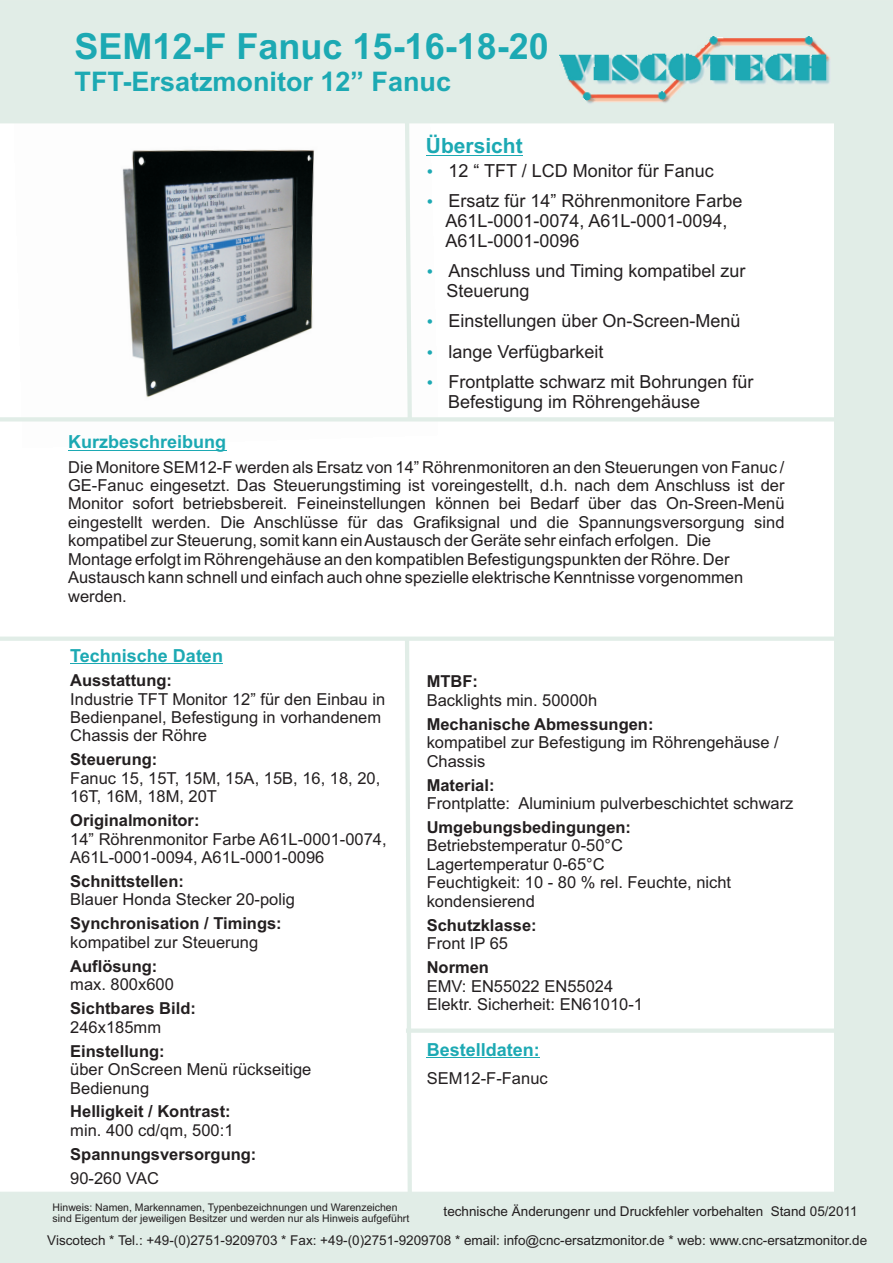
<style>
.page{position:relative;width:893px;height:1263px;background:#fff}
.page>*{position:absolute;margin:0;border:0;box-sizing:border-box;transform-origin:0 0}
.t1{font:700 36px "Arial";color:#1ca9b3}
.t2{font:700 27px "Arial";color:#1ca9b3}
.t3{font:700 21px "Arial";color:#1ca9b3}
.t4{font:18px/30.2px "Arial";color:#231f20}
.t5{font:700 18px "Arial";color:#1ca9b3}
.t6{font:16.5px/18.5px "Arial";color:#231f20}
.t7{font:700 16.5px "Arial";color:#231f20}
.t8{font:13.5px "Arial";color:#231f20}
.t9{font:10.5px/11.7px "Arial";color:#231f20}
</style>
<div class="page">
<img style="left:14px;top:123px;width:424px;height:299px">
<div style="left:834px;top:123px;width:59px;height:1069px;background:#e1ede7"></div>
<div style="left:0;top:0;width:893px;height:123px;background:#e1ede7"></div>
<img style="left:560px;top:37px;width:270px;height:67px">
<hr style="left:0;top:417px;width:855px;height:4px;background:#e1ede7">
<hr style="left:427px;top:1057px;width:113px;height:1px;background:#1ca9b3">
<svg style="left:405px;top:641px;width:7px;height:551px"></svg>
<div style="left:0;top:636px;width:855px;height:5px;background:#e1ede7"></div>
<div style="left:406px;top:1028px;width:446px;height:5px;background:#e1ede7"></div>
<hr style="left:426px;top:155px;width:97px;height:1px;background:#1ca9b3">
<svg style="left:403px;top:100px;width:11px;height:322px"></svg>
<hr style="left:68px;top:450px;width:158px;height:1px;background:#1ca9b3">
<hr style="left:70px;top:663px;width:153px;height:1px;background:#1ca9b3">
<div style="left:0;top:1192px;width:893px;height:71px;background:#e1ede7"></div>
<svg style="left:428px;top:169px;width:4px;height:4px"></svg>
<svg style="left:428px;top:199px;width:4px;height:4px"></svg>
<svg style="left:428px;top:269px;width:4px;height:5px"></svg>
<svg style="left:428px;top:320px;width:4px;height:4px"></svg>
<svg style="left:428px;top:350px;width:4px;height:4px"></svg>
<svg style="left:428px;top:380px;width:4px;height:4px"></svg>
<h1 class="t1" style="left:75px;top:33px;width:476px">SEM12-F Fanuc 15-16-18-20</h1>
<h2 class="t2" style="left:75px;top:71px;width:378px">TFT-Ersatzmonitor 12” Fanuc</h2>
<p class="t3" style="left:426px;top:137px;width:98px">Übersicht</p>
<p class="t4" style="left:448px;top:157px;width:296px">12 “ TFT / LCD Monitor für Fanuc<br>Ersatz für 14” Röhrenmonitore Farbe</p>
<p class="t4" style="left:445px;top:212px;width:284px;line-height:20.1px">A61L-0001-0074, A61L-0001-0094,<br>A61L-0001-0096</p>
<p class="t4" style="left:446px;top:262px;width:301px;line-height:20.1px">Anschluss und Timing kompatibel zur<br>Steuerung</p>
<p class="t4" style="left:448px;top:308px;width:307px">Einstellungen über On-Screen-Menü lange Verfügbarkeit<br>Frontplatte schwarz mit Bohrungen für</p>
<p class="t4" style="left:448px;top:388px;width:254px">Befestigung im Röhrengehäuse</p>
<p class="t5" style="left:68px;top:435px;width:160px">Kurzbeschreibung</p>
<p class="t6" style="left:68px;top:459px;width:718px">Die Monitore SEM12-F werden als Ersatz von 14” Röhrenmonitoren an den Steuerungen von Fanuc / GE-Fanuc eingesetzt. Das Steuerungstiming ist voreingestellt, d.h. nach dem Anschluss ist der Monitor sofort betriebsbereit. Feineinstellungen können bei Bedarf über das On-Sreen-Menü eingestellt werden. Die Anschlüsse für das Grafiksignal und die Spannungsversorgung sind kompatibel zur Steuerung, somit kann ein Austausch der Geräte sehr einfach erfolgen. Die<br>Montage erfolgt im Röhrengehäuse an den kompatiblen Befestigungspunkten der Röhre. Der Austausch kann schnell und einfach auch ohne spezielle elektrische Kenntnisse vorgenommen werden.</p>
<p class="t5" style="left:70px;top:649px;width:154px">Technische Daten</p>
<p class="t7" style="left:70px;top:674px;width:103px">Ausstattung:</p>
<p class="t6" style="left:70px;top:691px;width:316px">Industrie TFT Monitor 12” für den Einbau in<br>Bedienpanel, Befestigung in vorhandenem<br>Chassis der Röhre</p>
<p class="t7" style="left:70px;top:753px;width:89px">Steuerung:</p>
<p class="t6" style="left:70px;top:770px;width:312px">Fanuc 15, 15T, 15M, 15A, 15B, 16, 18, 20,<br>16T, 16M, 18M, 20T</p>
<p class="t7" style="left:70px;top:814px;width:131px">Originalmonitor:</p>
<p class="t6" style="left:70px;top:831px;width:318px">14” Röhrenmonitor Farbe A61L-0001-0074,<br>A61L-0001-0094, A61L-0001-0096</p>
<p class="t7" style="left:70px;top:875px;width:115px">Schnittstellen:</p>
<p class="t6" style="left:70px;top:892px;width:226px">Blauer Honda Stecker 20-polig</p>
<p class="t7" style="left:70px;top:917px;width:213px">Synchronisation / Timings:</p>
<p class="t6" style="left:70px;top:934px;width:190px">kompatibel zur Steuerung</p>
<p class="t7" style="left:70px;top:960px;width:89px">Auflösung:</p>
<p class="t6" style="left:70px;top:977px;width:105px">max. 800x600</p>
<p class="t7" style="left:70px;top:1002px;width:127px">Sichtbares Bild:</p>
<p class="t6" style="left:70px;top:1019px;width:92px">246x185mm</p>
<p class="t7" style="left:70px;top:1044px;width:96px">Einstellung:</p>
<p class="t6" style="left:70px;top:1061px;width:243px">über OnScreen Menü rückseitige<br>Bedienung</p>
<p class="t7" style="left:70px;top:1105px;width:162px">Helligkeit / Kontrast:</p>
<p class="t6" style="left:70px;top:1122px;width:165px">min. 400 cd/qm, 500:1</p>
<p class="t7" style="left:70px;top:1148px;width:188px">Spannungsversorgung:</p>
<p class="t6" style="left:70px;top:1170px;width:90px">90-260 VAC</p>
<p class="t7" style="left:427px;top:675px;width:53px">MTBF:</p>
<p class="t6" style="left:427px;top:692px;width:172px">Backlights min. 50000h</p>
<p class="t7" style="left:427px;top:718px;width:228px">Mechanische Abmessungen:</p>
<p class="t6" style="left:427px;top:735px;width:354px">kompatibel zur Befestigung im Röhrengehäuse /<br>Chassis</p>
<p class="t7" style="left:427px;top:778px;width:69px">Material:</p>
<p class="t6" style="left:427px;top:795px;width:368px">Frontplatte: Aluminium pulverbeschichtet schwarz</p>
<p class="t7" style="left:427px;top:821px;width:206px">Umgebungsbedingungen:</p>
<p class="t6" style="left:427px;top:838px;width:306px">Betriebstemperatur 0-50°C<br>Lagertemperatur 0-65°C<br>Feuchtigkeit: 10 - 80 % rel. Feuchte, nicht kondensierend</p>
<p class="t7" style="left:427px;top:919px;width:112px">Schutzklasse:</p>
<p class="t6" style="left:427px;top:936px;width:83px">Front IP 65</p>
<p class="t7" style="left:427px;top:961px;width:64px">Normen</p>
<p class="t6" style="left:427px;top:978px;width:218px">EMV: EN55022 EN55024<br>Elektr. Sicherheit: EN61010-1</p>
<p class="t5" style="left:427px;top:1042px;width:115px">Bestelldaten:</p>
<p class="t6" style="left:427px;top:1070px;width:123px">SEM12-F-Fanuc</p>
<p class="t9" style="left:53px;top:1202px;width:358px">Hinweis: Namen, Markennamen, Typenbezeichnungen und Warenzeichen sind Eigentum der jeweiligen Besitzer und werden nur als Hinweis aufgeführt</p>
<p class="t8" style="left:47px;top:1235px;width:821px">Viscotech * Tel.: +49-(0)2751-9209703 * Fax: +49-(0)2751-9209708 * email: info@cnc-ersatzmonitor.de * web: www.cnc-ersatzmonitor.de</p>
<p class="t8" style="left:444px;top:1206px;width:416px">technische Änderungenr und Druckfehler vorbehalten Stand 05/2011</p>
</div>
